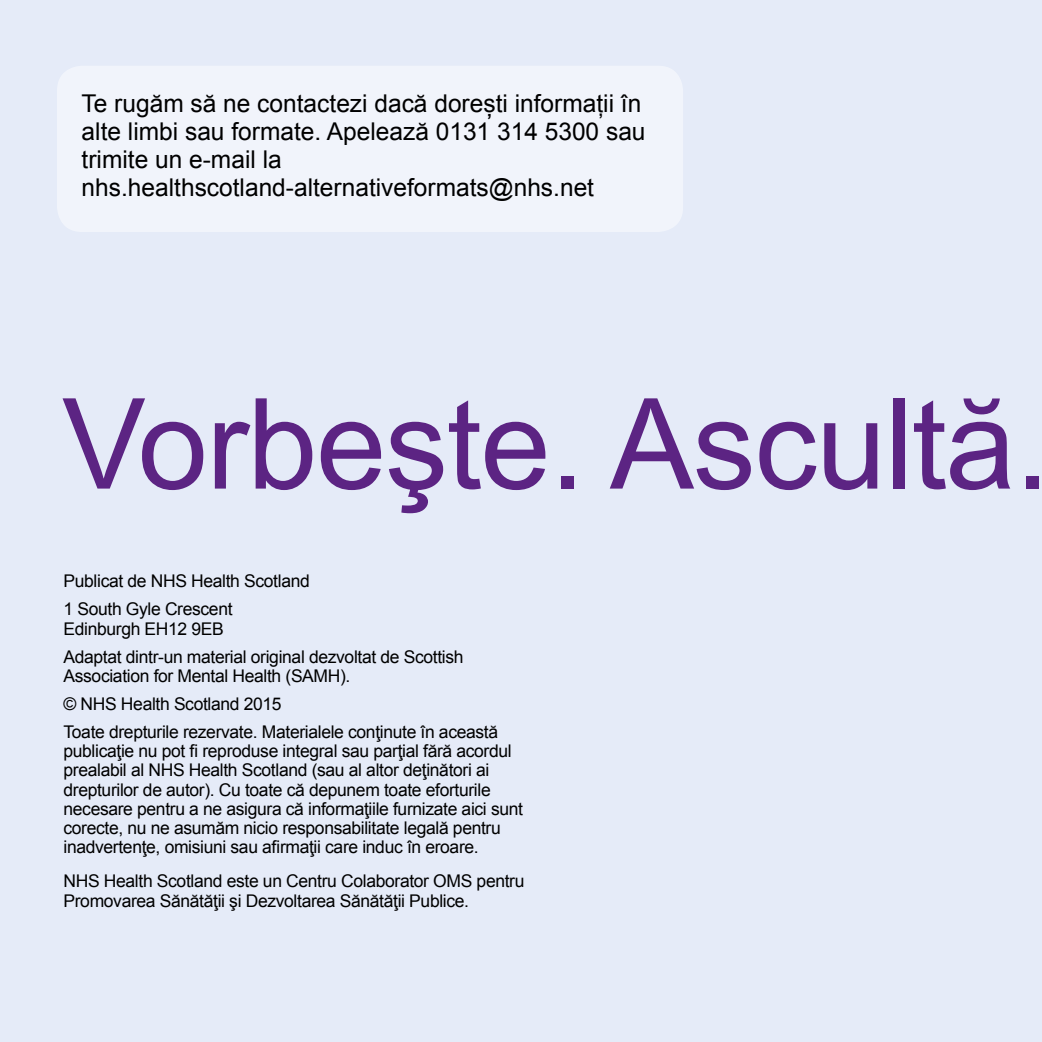
<style>
.page{position:relative;width:1042px;height:1042px;background:#e5ebf8}
.page>*{position:absolute;margin:0;border:0;box-sizing:border-box;transform-origin:0 0}
.t1{font:126px "Arial";letter-spacing:-.01em;color:#5c2483}
.t2{font:24.5px/28px "Arial";color:#000}
.t3{font:17.5px/19.2px "Arial";letter-spacing:-.02em;color:#000}
</style>
<div class="page">
<div style="left:57px;top:66px;width:626px;height:166px;background:#f1f4fb;border-radius:25px"></div>
<h2 class="t2" style="left:82px;top:90px;width:565px">Te rugăm să ne contactezi dacă dorești informații în alte limbi sau formate. Apelează 0131 314 5300 sau trimite un e-mail la nhs.healthscotland-alternativeformats@nhs.net</h2>
<h1 class="t1" style="left:62px;top:362px;width:989px">Vorbeşte. Ascultă.</h1>
<p class="t3" style="left:63px;top:567px;width:248px;line-height:28px">Publicat de NHS Health Scotland<br>1 South Gyle Crescent</p>
<p class="t3" style="left:63px;top:614px;width:401px;line-height:28px">Edinburgh EH12 9EB<br>Adaptat dintr-un material original dezvoltat de Scottish</p>
<p class="t3" style="left:63px;top:662px;width:436px;line-height:28px">Association for Mental Health (SAMH).<br>© NHS Health Scotland 2015<br>Toate drepturile rezervate. Materialele conţinute în această</p>
<p class="t3" style="left:63px;top:741px;width:461px">publicaţie nu pot fi reproduse integral sau parţial fără acordul prealabil al NHS Health Scotland (sau al altor deţinători ai drepturilor de autor). Cu toate că depunem toate eforturile necesare pentru a ne asigura că informaţiile furnizate aici sunt corecte, nu ne asumăm nicio responsabilitate legală pentru inadvertenţe, omisiuni sau afirmaţii care induc în eroare.</p>
<p class="t3" style="left:63px;top:872px;width:462px">NHS Health Scotland este un Centru Colaborator OMS pentru<br>Promovarea Sănătăţii şi Dezvoltarea Sănătăţii Publice.</p>
</div>
